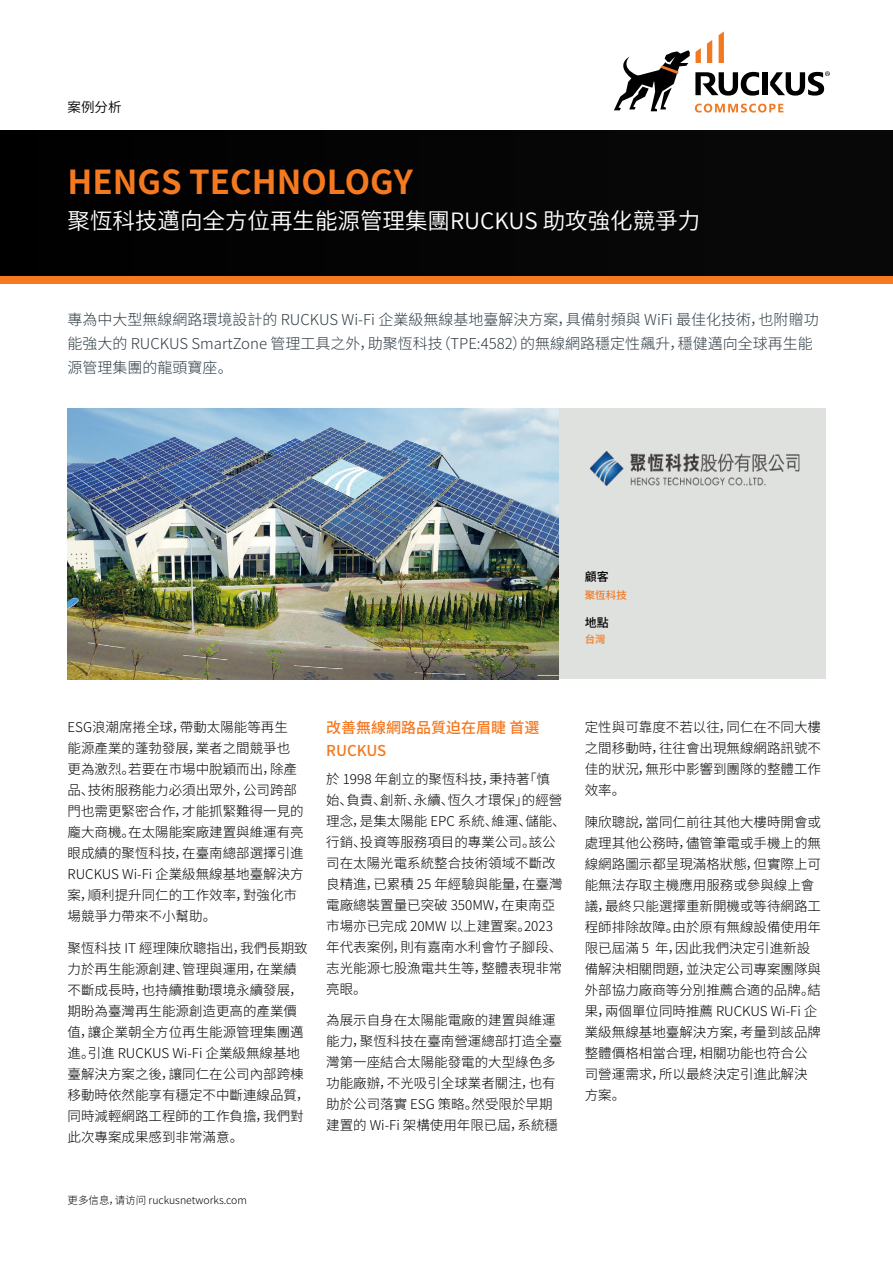
<style>
.page{position:relative;width:893px;height:1263px;background:#fff}
.page>*{position:absolute;margin:0;border:0;box-sizing:border-box;transform-origin:0 0}
.t1{font:700 33px "Source Han Sans CN";color:#f47920}
.t2{font:22.5px "Source Han Sans CN";color:#fff}
.t3{font:300 15px/24px "Source Han Sans CN";color:#2f3c44}
.t4{font:500 15px/22.5px "Source Han Sans CN";color:#f47920}
.t5{font:300 13.5px/21px "Source Han Sans CN";color:#000}
.t6{font:13.5px "Source Han Sans CN";color:#000}
.t7{font:500 12px "Source Han Sans CN";color:#000}
.t8{font:500 12px "Source Han Sans HK";color:#000}
.t9{font:300 10.5px "Source Han Sans CN";color:#000}
.t10{font:500 10.5px "Source Han Sans CN";color:#f47920}
</style>
<div class="page">
<div style="left:0;top:130px;width:893px;height:147px;background:#000"></div>
<div style="left:0;top:276px;width:893px;height:8px;background:#f47920"></div>
<svg style="left:614px;top:31px;width:216px;height:82px"></svg>
<div style="left:559px;top:408px;width:266px;height:270px;background:#dfe1df"></div>
<img style="left:68px;top:408px;width:491px;height:271px">
<img style="left:590px;top:452px;width:210px;height:34px">
<p class="t6" style="left:68px;top:100px;width:55px">案例分析</p>
<h1 class="t1" style="left:68px;top:163px;width:347px">HENGS TECHNOLOGY</h1>
<h2 class="t2" style="left:68px;top:208px;width:634px">聚恆科技邁向全方位再生能源管理集團RUCKUS 助攻強化競爭力</h2>
<p class="t3" style="left:68px;top:308px;width:753px">專為中大型無線網路環境設計的 RUCKUS Wi-Fi 企業級無線基地臺解決方案，具備射頻與 WiFi 最佳化技術，也附贈功能強大的 RUCKUS SmartZone 管理工具之外，助聚恆科技（TPE:4582）的無線網路穩定性飆升，穩健邁向全球再生能源管理集團的龍頭寶座。</p>
<p class="t7" style="left:585px;top:570px;width:25px">顧客</p>
<p class="t10" style="left:585px;top:589px;width:43px">聚恆科技</p>
<p class="t8" style="left:585px;top:616px;width:25px">地點</p>
<p class="t10" style="left:585px;top:633px;width:22px">台灣</p>
<p class="t5" style="left:68px;top:717px;width:238px">ESG浪潮席捲全球，帶動太陽能等再生能源產業的蓬勃發展，業者之間競爭也更為激烈。若要在市場中脫穎而出，除產品、技術服務能力必須出眾外，公司跨部門也需更緊密合作，才能抓緊難得一見的龐大商機。在太陽能案廠建置與維運有亮眼成績的聚恆科技，在臺南總部選擇引進<br>RUCKUS Wi-Fi 企業級無線基地臺解決方案，順利提升同仁的工作效率，對強化市場競爭力帶來不小幫助。</p>
<p class="t5" style="left:68px;top:938px;width:244px">聚恆科技 IT 經理陳欣聰指出，我們長期致力於再生能源創建、管理與運用，在業績不斷成長時，也持續推動環境永續發展，期盼為臺灣再生能源創造更高的產業價值，讓企業朝全方位再生能源管理集團邁進。引進 RUCKUS Wi-Fi 企業級無線基地臺解決方案之後，讓同仁在公司內部跨棟移動時依然能享有穩定不中斷連線品質，同時減輕網路工程師的工作負擔，我們對此次專案成果感到非常滿意。</p>
<p class="t4" style="left:326px;top:717px;width:215px">改善無線網路品質迫在眉睫 首選<br>RUCKUS</p>
<p class="t5" style="left:326px;top:768px;width:241px">於 1998 年創立的聚恆科技，秉持著「慎始、負責、創新、永續、恆久才環保」的經營理念，是集太陽能 EPC 系統、維運、儲能、行銷、投資等服務項目的專業公司。該公司在太陽光電系統整合技術領域不斷改良精進，已累積 25 年經驗與能量，在臺灣電廠總裝置量已突破 350MW，在東南亞市場亦已完成 20MW 以上建置案。2023年代表案例，則有嘉南水利會竹子腳段、志光能源七股漁電共生等，整體表現非常亮眼。</p>
<p class="t5" style="left:326px;top:1010px;width:238px">為展示自身在太陽能電廠的建置與維運能力，聚恆科技在臺南營運總部打造全臺灣第一座結合太陽能發電的大型綠色多功能廠辦，不光吸引全球業者關注，也有助於公司落實 ESG 策略。然受限於早期建置的 Wi-Fi 架構使用年限已屆，系統穩</p>
<p class="t9" style="left:68px;top:1194px;width:181px">更多信息，请访问 ruckusnetworks.com</p>
<p class="t5" style="left:585px;top:717px;width:238px;text-align:justify">定性與可靠度不若以往，同仁在不同大樓之間移動時，往往會出現無線網路訊號不佳的狀況，無形中影響到團隊的整體工作效率。</p>
<p class="t5" style="left:585px;top:811px;width:238px">陳欣聰說，當同仁前往其他大樓時開會或處理其他公務時，儘管筆電或手機上的無線網路圖示都呈現滿格狀態，但實際上可能無法存取主機應用服務或參與線上會議，最終只能選擇重新開機或等待網路工程師排除故障。由於原有無線設備使用年限已屆滿 5 年，因此我們決定引進新設備解決相關問題，並決定公司專案團隊與外部協力廠商等分別推薦合適的品牌。結果，兩個單位同時推薦 RUCKUS Wi-Fi 企業級無線基地臺解決方案，考量到該品牌整體價格相當合理，相關功能也符合公司營運需求，所以最終決定引進此解決方案。</p>
</div>
